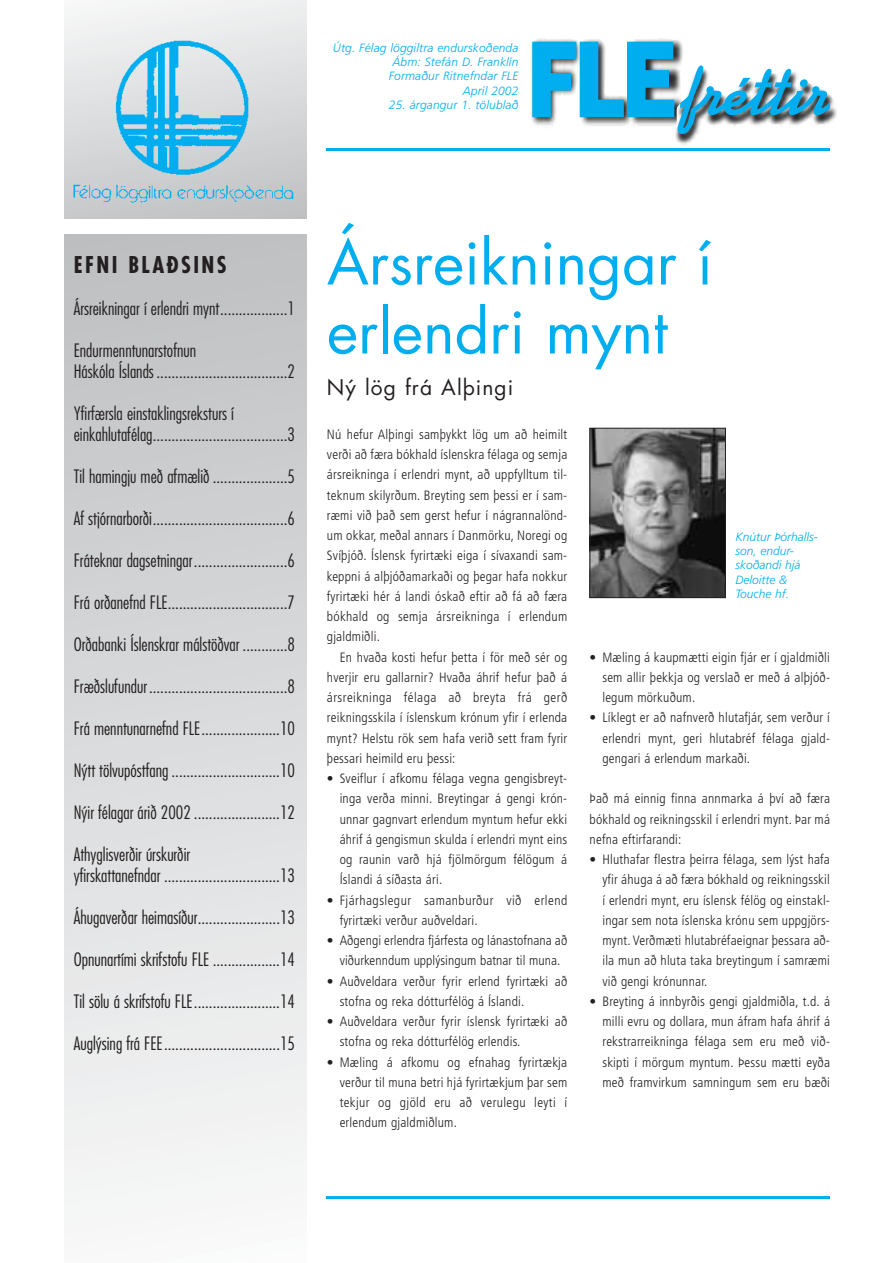
<style>
.page{position:relative;width:893px;height:1263px;background:#fff}
.page>*{position:absolute;margin:0;border:0;box-sizing:border-box;transform-origin:0 0}
.t1{font:700 72px "Koffee D";color:#00aeef}
.t2{font:60px/69px "Futura";color:#00aeef}
.t3{font:700 condensed 22.5px "Futura";letter-spacing:.11em;color:#231f20}
.t4{font:21px "Futura";letter-spacing:.05em;color:#231f20}
.t5{font:300 condensed 18px/21px "Futura";color:#231f20}
.t6{font:300 condensed 13.5px/20.2px "Frutiger";letter-spacing:.015em;color:#231f20;text-align:justify}
.t7{font:300 condensed 13.5px/20.2px "Frutiger";letter-spacing:.035em;color:#231f20}
.t8{font:italic 300 12px/14.4px "Frutiger";letter-spacing:.01em;color:#00aeef;text-align:right}
.s1{font-family:"Helvetica";font-weight:900;font-size:105px}
</style>
<div class="page">
<svg style="left:64px;top:0;width:243px;height:219px"></svg>
<hr style="left:326px;top:148px;width:504px;height:3px;background:#00aeef">
<img style="left:531px;top:38px;width:152px;height:88px">
<img style="left:675px;top:67px;width:161px;height:78px">
<img style="left:65px;top:37px;width:241px;height:142px">
<img style="left:69px;top:179px;width:231px;height:31px">
<div style="left:64px;top:235px;width:243px;height:1028px;background:linear-gradient(to bottom,#bdbfc1,#f9f9fa)"></div>
<hr style="left:326px;top:1196px;width:504px;height:3px;background:#00aeef">
<img style="left:591px;top:430px;width:132px;height:166px">
<div style="left:589px;top:428px;width:136px;height:170px;border:1px solid #231f20"></div>
<p class="t8" style="left:333px;top:41px;width:187px">Útg. Félag löggiltra endurskoðenda<br>Ábm: Stefán D. Franklín<br>Formaður Ritnefndar FLE<br>Apríl 2002</p>
<p class="t8" style="left:389px;top:99px;width:131px">25. árgangur 1. tölublað</p>
<h1 class="t1" style="left:526px;top:63px;width:305px"><span class="s1">FLE</span>fréttir</h1>
<h3 class="t3" style="left:74px;top:255px;width:154px">EFNI BLAÐSINS</h3>
<h3 class="t5" style="left:74px;top:299px;width:223px">Ársreikningar í erlendri mynt..................1</h3>
<h3 class="t5" style="left:74px;top:341px;width:223px">Endurmenntunarstofnun<br>Háskóla Íslands ...................................2</h3>
<h3 class="t5" style="left:74px;top:404px;width:223px">Yfirfærsla einstaklingsreksturs í einkahlutafélag....................................3</h3>
<h3 class="t5" style="left:74px;top:467px;width:223px">Til hamingju með afmælið ....................5</h3>
<h3 class="t5" style="left:74px;top:509px;width:223px">Af stjórnarborði....................................6</h3>
<h3 class="t5" style="left:74px;top:551px;width:223px">Fráteknar dagsetningar.........................6</h3>
<h3 class="t5" style="left:74px;top:593px;width:223px">Frá orðanefnd FLE................................7</h3>
<h3 class="t5" style="left:74px;top:635px;width:223px">Orðabanki Íslenskrar málstöðvar ............8</h3>
<h3 class="t5" style="left:74px;top:677px;width:223px">Fræðslufundur .....................................8</h3>
<h3 class="t5" style="left:74px;top:719px;width:223px">Frá menntunarnefnd FLE.....................10</h3>
<h3 class="t5" style="left:74px;top:761px;width:223px">Nýtt tölvupóstfang .............................10</h3>
<h3 class="t5" style="left:74px;top:803px;width:223px">Nýir félagar árið 2002 .......................12</h3>
<h3 class="t5" style="left:74px;top:845px;width:223px">Athyglisverðir úrskurðir<br>yfirskattanefndar ...............................13</h3>
<h3 class="t5" style="left:74px;top:908px;width:223px">Áhugaverðar heimasíður......................13</h3>
<h3 class="t5" style="left:74px;top:950px;width:223px">Opnunartími skrifstofu FLE ..................14</h3>
<h3 class="t5" style="left:74px;top:992px;width:223px">Til sölu á skrifstofu FLE.......................14</h3>
<h3 class="t5" style="left:74px;top:1034px;width:223px">Auglýsing frá FEE...............................15</h3>
<h2 class="t2" style="left:327px;top:233px;width:387px">Ársreikningar í erlendri mynt</h2>
<h3 class="t4" style="left:327px;top:378px;width:188px">Ný lög frá Alþingi</h3>
<p class="t6" style="left:327px;top:425px;width:242px">Nú hefur Alþingi samþykkt lög um að heimilt verði að færa bókhald íslenskra félaga og semja ársreikninga í erlendri mynt, að uppfylltum til&shy;teknum skilyrðum. Breyting sem þessi er í sam&shy;ræmi við það sem gerst hefur í nágrannalönd&shy;um okkar, meðal annars í Danmörku, Noregi og Svíþjóð. Íslensk fyrirtæki eiga í sívaxandi sam&shy;keppni á alþjóðamarkaði og þegar hafa nokkur fyrirtæki hér á landi óskað eftir að fá að færa bókhald og semja ársreikninga í erlendum gjaldmiðli.</p>
<p class="t6" style="left:327px;top:648px;width:242px;text-indent:13px">En hvaða kosti hefur þetta í för með sér og hverjir eru gallarnir? Hvaða áhrif hefur það á ársreikninga félaga að breyta frá gerð reikningsskila í íslenskum krónum yfir í erlenda mynt? Helstu rök sem hafa verið sett fram fyrir þessari heimild eru þessi:</p>
<p class="t6" style="left:340px;top:769px;width:229px;text-indent:-13px">• Sveiflur í afkomu félaga vegna gengisbreyt&shy;inga verða minni. Breytingar á gengi krón&shy;unnar gagnvart erlendum myntum hefur ekki áhrif á gengismun skulda í erlendri mynt eins og raunin varð hjá fjölmörgum félögum á Íslandi á síðasta ári.</p>
<p class="t7" style="left:340px;top:891px;width:229px;text-indent:-13px">• Fjárhagslegur samanburður við erlend fyrirtæki verður auðveldari.</p>
<p class="t6" style="left:327px;top:931px;width:242px;text-align:center">• Aðgengi erlendra fjárfesta og lánastofnana að viðurkenndum upplýsingum batnar til muna.</p>
<p class="t6" style="left:340px;top:972px;width:229px;text-indent:-13px">• Auðveldara verður fyrir erlend fyrirtæki að stofna og reka dótturfélög á Íslandi.</p>
<p class="t6" style="left:340px;top:1012px;width:229px;text-indent:-13px">• Auðveldara verður fyrir íslensk fyrirtæki að stofna og reka dótturfélög erlendis.</p>
<p class="t6" style="left:340px;top:1053px;width:229px;text-indent:-13px">• Mæling á afkomu og efnahag fyrirtækja verður til muna betri hjá fyrirtækjum þar sem tekjur og gjöld eru að verulegu leyti í erlendum gjaldmiðlum.</p>
<p class="t8" style="left:735px;top:530px;width:84px;text-align:left">Knútur Þórhalls&shy;son, endur&shy;skoðandi hjá<br>Deloitte &amp;<br>Touche hf.</p>
<p class="t6" style="left:602px;top:648px;width:229px;text-indent:-13px">• Mæling á kaupmætti eigin fjár er í gjaldmiðli sem allir þekkja og verslað er með á alþjóð&shy;legum mörkuðum.</p>
<p class="t6" style="left:602px;top:709px;width:229px;text-indent:-13px">• Líklegt er að nafnverð hlutafjár, sem verður í erlendri mynt, geri hlutabréf félaga gjald&shy;gengari á erlendum markaði.</p>
<p class="t6" style="left:589px;top:790px;width:242px">Það má einnig finna annmarka á því að færa bókhald og reikningsskil í erlendri mynt. Þar má nefna eftirfarandi:</p>
<p class="t6" style="left:602px;top:850px;width:229px;text-indent:-13px">• Hluthafar flestra þeirra félaga, sem lýst hafa yfir áhuga á að færa bókhald og reikningsskil í erlendri mynt, eru íslensk félög og einstakl&shy;ingar sem nota íslenska krónu sem uppgjörs&shy;mynt. Verðmæti hlutabréfaeignar þessara að&shy;ila mun að hluta taka breytingum í samræmi við gengi krónunnar.</p>
<p class="t6" style="left:602px;top:992px;width:229px;text-indent:-13px">• Breyting á innbyrðis gengi gjaldmiðla, t.d. á milli evru og dollara, mun áfram hafa áhrif á rekstrarreikninga félaga sem eru með við&shy;skipti í mörgum myntum. Þessu mætti eyða með framvirkum samningum sem eru bæði</p>
</div>
